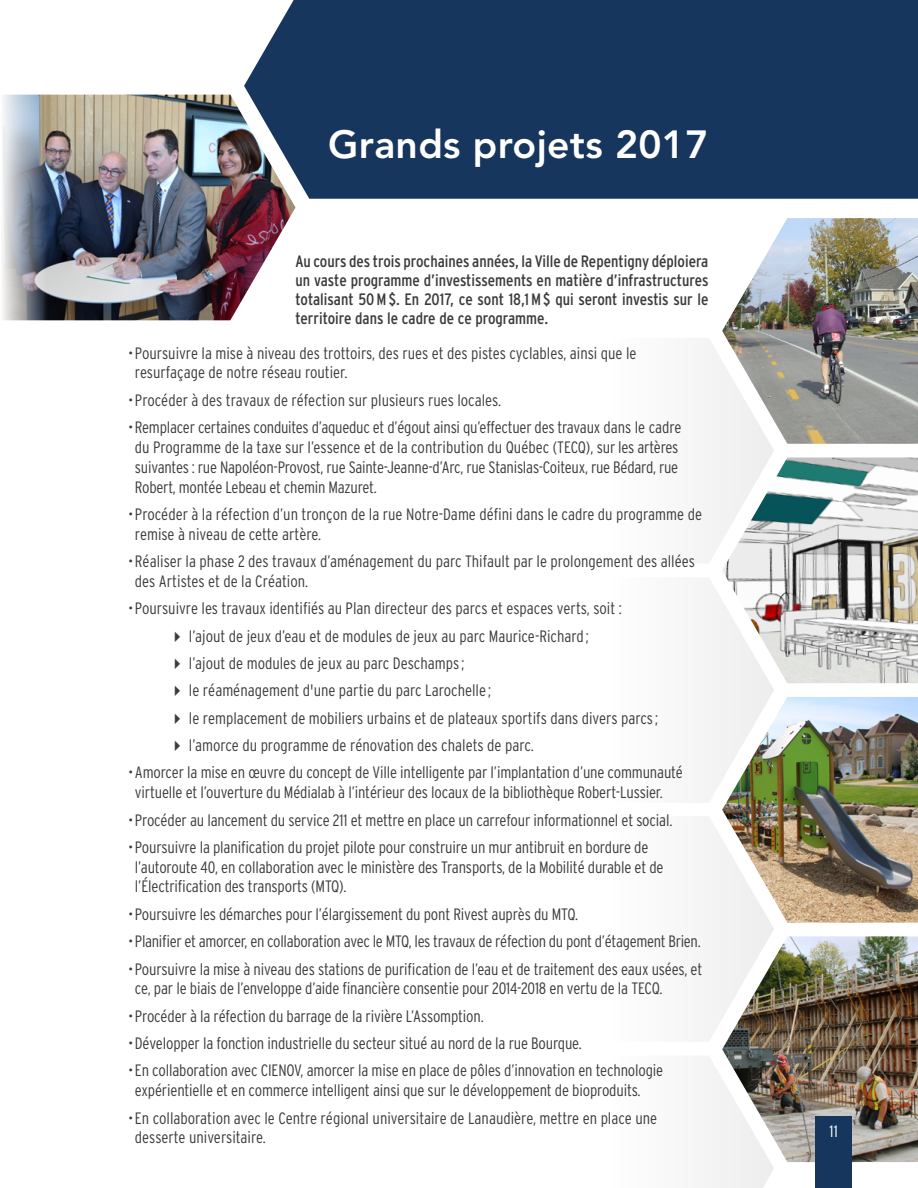
<style>
.page{position:relative;width:918px;height:1188px;background:#fff}
.page>*{position:absolute;margin:0;border:0;box-sizing:border-box;transform-origin:0 0}
.t1{font:800 39px "Avenir";letter-spacing:.01em;color:#fff}
.t2{font:300 condensed 16.5px/19.8px "Interstate";letter-spacing:-.01em;color:#3c3c3b}
.t3{font:condensed 16.5px/19px "Interstate";color:#3c3c3b;text-align:justify}
.t4{font:300 condensed 16.5px "Interstate";color:#fff}
</style>
<div class="page">
<div style="left:244px;top:0;width:674px;height:199px;background:#17365d"></div>
<div style="left:703px;top:338px;width:71px;height:225px;background:#f3f3f3"></div>
<img style="left:722px;top:218px;width:196px;height:226px">
<img style="left:2px;top:95px;width:294px;height:225px">
<div style="left:703px;top:578px;width:71px;height:224px;background:#f3f3f3"></div>
<img style="left:722px;top:457px;width:196px;height:226px">
<img style="left:722px;top:697px;width:196px;height:226px">
<img style="left:722px;top:936px;width:196px;height:226px">
<svg style="left:703px;top:816px;width:71px;height:226px;fill:#f2f2f2"></svg>
<svg style="left:703px;top:1056px;width:71px;height:132px"></svg>
<div style="left:815px;top:1117px;width:37px;height:71px;background:#17365d"></div>
<h1 class="t1" style="left:328px;top:121px;width:382px">Grands projets 2017</h1>
<p class="t3" style="left:296px;top:251px;width:414px">Au cours des trois prochaines années, la Ville de Repentigny déploiera un vaste programme d’investissements en matière d’infrastructures totalisant 50M$. En 2017, ce sont 18,1M$ qui seront investis sur le territoire dans le cadre de ce programme.</p>
<p class="t2" style="left:135px;top:343px;width:503px;text-indent:-7px">• Poursuivre la mise à niveau des trottoirs, des rues et des pistes cyclables, ainsi que le resurfaçage de notre réseau routier.</p>
<p class="t2" style="left:128px;top:390px;width:375px">• Procéder à des travaux de réfection sur plusieurs rues locales.</p>
<p class="t2" style="left:135px;top:417px;width:548px;text-indent:-7px">• Remplacer certaines conduites d’aqueduc et d’égout ainsi qu’effectuer des travaux dans le cadre du Programme de la taxe sur l’essence et de la contribution du Québec (TECQ), sur les artères suivantes : rue Napoléon-Provost, rue Sainte-Jeanne-d’Arc, rue Stanislas-Coiteux, rue Bédard, rue Robert, montée Lebeau et chemin Mazuret.</p>
<p class="t2" style="left:135px;top:504px;width:569px;text-indent:-7px">• Procéder à la réfection d’un tronçon de la rue Notre-Dame défini dans le cadre du programme de remise à niveau de cette artère.</p>
<p class="t2" style="left:135px;top:551px;width:561px;text-indent:-7px">• Réaliser la phase 2 des travaux d’aménagement du parc Thifault par le prolongement des allées des Artistes et de la Création.</p>
<p class="t2" style="left:189px;top:595px;width:471px;line-height:27.3px;text-indent:-61px">• Poursuivre les travaux identifiés au Plan directeur des parcs et espaces verts, soit : l’ajout de jeux d’eau et de modules de jeux au parc Maurice-Richard ;<br>l’ajout de modules de jeux au parc Deschamps;<br>le réaménagement d'une partie du parc Larochelle ;<br>le remplacement de mobiliers urbains et de plateaux sportifs dans divers parcs; l’amorce du programme de rénovation des chalets de parc.</p>
<p class="t2" style="left:135px;top:763px;width:550px;text-indent:-7px">• Amorcer la mise en œuvre du concept de Ville intelligente par l’implantation d’une communauté virtuelle et l’ouverture du Médialab à l’intérieur des locaux de la bibliothèque Robert-Lussier.</p>
<p class="t2" style="left:128px;top:810px;width:546px">• Procéder au lancement du service 211 et mettre en place un carrefour informationnel et social.</p>
<p class="t2" style="left:135px;top:837px;width:530px;text-indent:-7px">• Poursuivre la planification du projet pilote pour construire un mur antibruit en bordure de l’autoroute 40, en collaboration avec le ministère des Transports, de la Mobilité durable et de l’Électrification des transports (MTQ).</p>
<p class="t2" style="left:128px;top:904px;width:452px">• Poursuivre les démarches pour l’élargissement du pont Rivest auprès du MTQ.</p>
<p class="t2" style="left:128px;top:931px;width:574px">• Planifier et amorcer, en collaboration avec le MTQ, les travaux de réfection du pont d’étagement Brien.</p>
<p class="t2" style="left:135px;top:959px;width:569px;text-indent:-7px">• Poursuivre la mise à niveau des stations de purification de l’eau et de traitement des eaux usées, et ce, par le biais de l’enveloppe d’aide financière consentie pour 2014-2018 en vertu de la TECQ.</p>
<p class="t2" style="left:128px;top:1006px;width:357px">• Procéder à la réfection du barrage de la rivière L’Assomption.</p>
<p class="t2" style="left:128px;top:1033px;width:455px">• Développer la fonction industrielle du secteur situé au nord de la rue Bourque.</p>
<p class="t2" style="left:135px;top:1061px;width:530px;text-indent:-7px">• En collaboration avec CIENOV, amorcer la mise en place de pôles d’innovation en technologie expérientielle et en commerce intelligent ainsi que sur le développement de bioproduits.</p>
<p class="t2" style="left:135px;top:1108px;width:524px;text-indent:-7px">• En collaboration avec le Centre régional universitaire de Lanaudière, mettre en place une desserte universitaire.</p>
<p class="t4" style="left:830px;top:1122px;width:10px">11</p>
</div>
